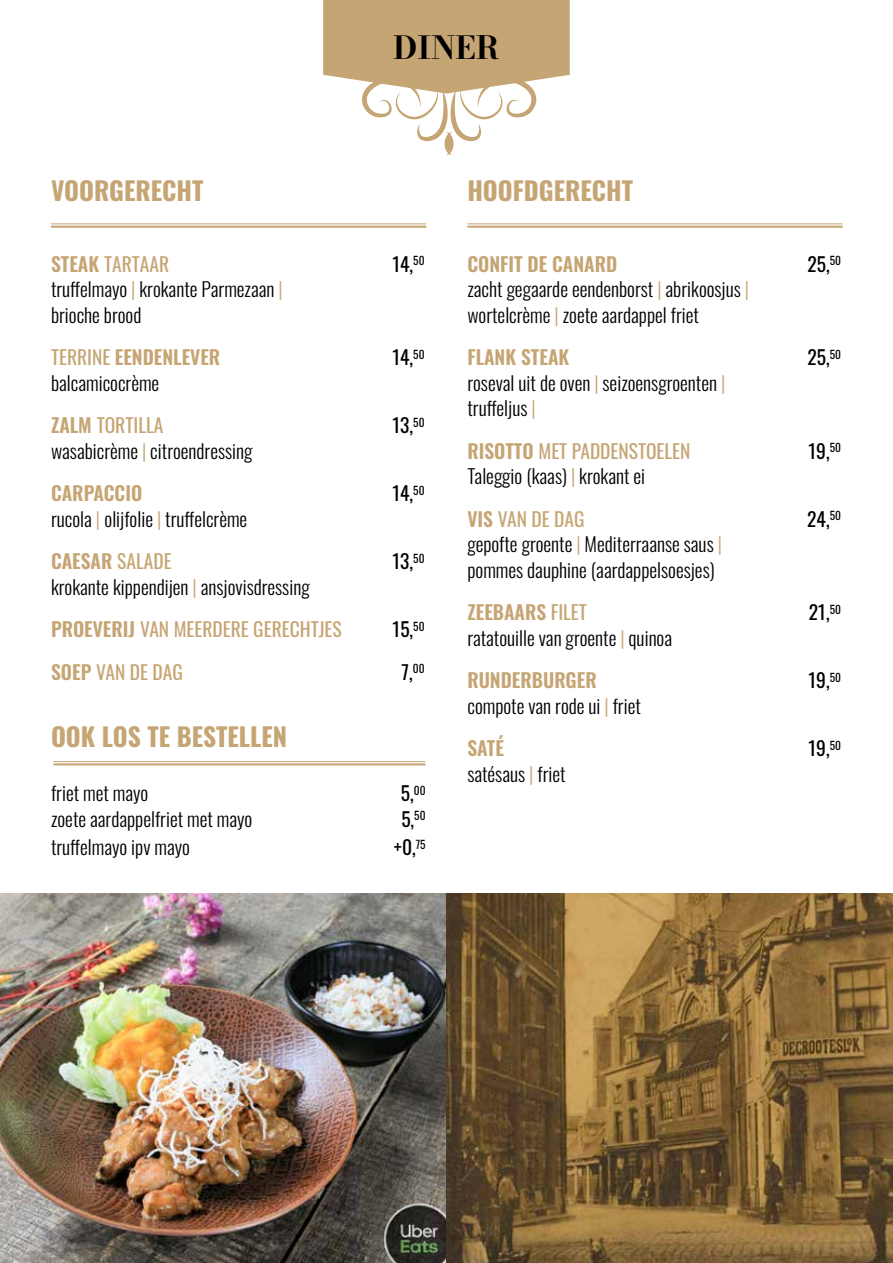
<style>
.page{position:relative;width:893px;height:1263px;background:#fff}
.page>*{position:absolute;margin:0;border:0;box-sizing:border-box;transform-origin:0 0}
.t1{font:31.5px "Bodoni Moda";color:#000}
.t2{font:700 25.5px "Oswald";color:#c6a574}
.t3{font:300 19.5px/42.5px "Oswald";color:#000}
.t4{font:19.5px "Oswald";color:#000}
.t5{font:600 19.5px "Oswald";color:#c6a574}
.t6{font:19.5px "Oswald";color:#c6a574}
.s1{font-weight:600}
.s2{color:#c6a574}
.s3{font-weight:400}
.s4{font-weight:600;color:#c6a574}
.s5{font-weight:400;color:#c6a574}
</style>
<div class="page">
<svg style="left:323px;top:0;width:247px;height:155px"></svg>
<hr style="left:51px;top:223px;width:375px;height:1px;background:#c6a574">
<hr style="left:51px;top:226px;width:375px;height:2px;background:#c6a574">
<hr style="left:53px;top:761px;width:373px;height:1px;background:#c6a574">
<hr style="left:53px;top:763px;width:373px;height:2px;background:#c6a574">
<hr style="left:467px;top:223px;width:376px;height:1px;background:#c6a574">
<hr style="left:467px;top:226px;width:376px;height:2px;background:#c6a574">
<img style="left:0;top:893px;width:446px;height:370px">
<svg style="left:446px;top:893px;width:447px;height:370px;background:#7d6135"></svg>
<h2 class="t2" style="left:51px;top:177px;width:154px">VOORGERECHT</h2>
<h1 class="t1" style="left:393px;top:26px;width:108px">DINER</h1>
<h2 class="t2" style="left:467px;top:177px;width:167px">HOOFDGERECHT</h2>
<p class="t6" style="left:51px;top:246px;width:120px"><span class="s1">STEAK</span> TARTAAR</p>
<p class="t4" style="left:392px;top:246px;width:34px">14,<sup>50</sup></p>
<p class="t3" style="left:51px;top:274px;width:233px;line-height:25.5px">truffelmayo <span class="s2">|</span> krokante Parmezaan <span class="s2">| </span>brioche brood</p>
<p class="t5" style="left:51px;top:347px;width:171px"><span class="s3">TERRINE</span> EENDENLEVER</p>
<p class="t4" style="left:392px;top:340px;width:34px">14,<sup>50</sup></p>
<p class="t3" style="left:51px;top:359px;width:114px">balcamicocrème<br><span class="s4">ZALM</span> <span class="s5">TORTILLA</span></p>
<p class="t4" style="left:393px;top:408px;width:33px">13,<sup>50</sup></p>
<p class="t3" style="left:51px;top:427px;width:203px">wasabicrème <span class="s2">|</span> citroendressing<br><span class="s4">CARPACCIO</span></p>
<p class="t3" style="left:51px;top:495px;width:198px">rucola <span class="s2">|</span> olijfolie <span class="s2">|</span> truffelcrème<br><span class="s4">CAESAR</span> <span class="s5">SALADE</span></p>
<p class="t3" style="left:51px;top:563px;width:292px">krokante kippendijen <span class="s2">|</span> ansjovisdressing<br><span class="s4">PROEVERIJ</span> <span class="s5">VAN MEERDERE GERECHTJES</span></p>
<p class="t4" style="left:392px;top:476px;width:34px">14,<sup>50</sup></p>
<p class="t4" style="left:393px;top:544px;width:33px">13,<sup>50</sup></p>
<p class="t4" style="left:393px;top:612px;width:33px">15,<sup>50</sup></p>
<p class="t6" style="left:51px;top:654px;width:133px"><span class="s1">SOEP</span> VAN DE DAG</p>
<p class="t4" style="left:402px;top:654px;width:24px">7,<sup>00</sup></p>
<h2 class="t2" style="left:51px;top:723px;width:238px">OOK LOS TE BESTELLEN</h2>
<p class="t3" style="left:51px;top:770px;width:99px">friet met mayo</p>
<p class="t4" style="left:401px;top:776px;width:26px">5,<sup>00</sup></p>
<p class="t3" style="left:51px;top:795px;width:203px">zoete aardappelfriet met mayo</p>
<p class="t4" style="left:401px;top:801px;width:26px">5,<sup>50</sup></p>
<p class="t3" style="left:51px;top:824px;width:141px">truffelmayo ipv mayo</p>
<p class="t4" style="left:394px;top:830px;width:33px">+0,<sup>75</sup></p>
<p class="t5" style="left:467px;top:253px;width:151px">CONFIT DE CANARD</p>
<p class="t4" style="left:807px;top:246px;width:35px">25,<sup>50</sup></p>
<p class="t3" style="left:467px;top:274px;width:283px;line-height:25.5px">zacht gegaarde eendenborst <span class="s2">|</span> abrikoosjus <span class="s2">| </span>wortelcrème <span class="s2">|</span> zoete aardappel friet</p>
<p class="t5" style="left:467px;top:347px;width:103px">FLANK STEAK</p>
<p class="t4" style="left:807px;top:340px;width:35px">25,<sup>50</sup></p>
<p class="t3" style="left:467px;top:368px;width:259px;line-height:25.5px">roseval uit de oven <span class="s2">|</span> seizoensgroenten <span class="s2">| </span>truffeljus <span class="s2">|</span></p>
<p class="t6" style="left:467px;top:433px;width:225px"><span class="s1">RISOTTO</span> MET PADDENSTOELEN</p>
<p class="t4" style="left:808px;top:433px;width:34px">19,<sup>50</sup></p>
<p class="t3" style="left:467px;top:453px;width:179px">Taleggio (kaas) <span class="s2">|</span> krokant ei<br><span class="s4">VIS</span> <span class="s5">VAN DE DAG</span></p>
<p class="t4" style="left:807px;top:501px;width:35px">24,<sup>50</sup></p>
<p class="t3" style="left:467px;top:529px;width:256px;line-height:25.5px">gepofte groente <span class="s2">|</span> Mediterraanse saus <span class="s2">| </span>pommes dauphine (aardappelsoesjes)</p>
<p class="t5" style="left:467px;top:602px;width:121px">ZEEBAARS <span class="s3">FILET</span></p>
<p class="t4" style="left:809px;top:595px;width:33px">21,<sup>50</sup></p>
<p class="t3" style="left:467px;top:614px;width:206px">ratatouille van groente <span class="s2">|</span> quinoa<br><span class="s4">RUNDERBURGER</span></p>
<p class="t4" style="left:808px;top:663px;width:34px">19,<sup>50</sup></p>
<p class="t3" style="left:467px;top:682px;width:175px">compote van rode ui <span class="s2">|</span> friet<br><span class="s4">SATÉ</span></p>
<p class="t3" style="left:467px;top:750px;width:100px">satésaus <span class="s2">|</span> friet</p>
<p class="t4" style="left:808px;top:731px;width:34px">19,<sup>50</sup></p>
</div>
